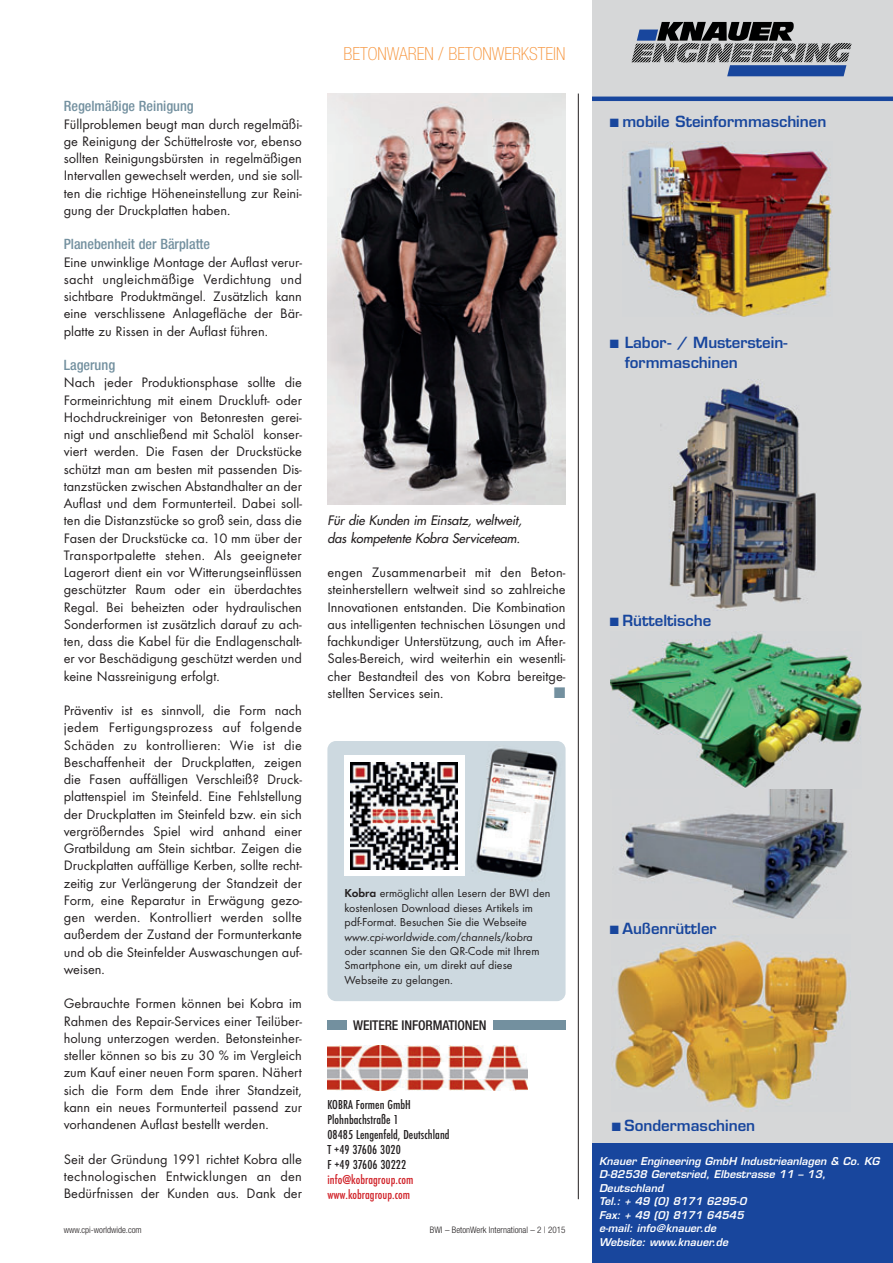
<style>
.page{position:relative;width:893px;height:1263px;background:#fff}
.page>*{position:absolute;margin:0;border:0;box-sizing:border-box;transform-origin:0 0}
.t1{font:100 condensed 18px "Helvetica Neue";color:#f69238}
.t2{font:600 15px/19.5px "Eurostile";color:#18469d}
.t3{font:14.25px/17.2px "Futura T";color:#231f20;text-align:justify}
.t4{font:500 condensed 14.25px "Helvetica Neue";color:#73909f}
.t5{font:500 condensed 13.5px/15px "Futura T";letter-spacing:.005em;color:#231f20}
.t6{font:500 condensed 13.5px/15px "Futura T";letter-spacing:.005em;color:#d1232a}
.t7{font:500 condensed 13.5px "Helvetica Neue";letter-spacing:-.01em;color:#231f20}
.t8{font:italic 12.75px/17.2px "Futura";color:#231f20}
.t9{font:12px/14.4px "Futura T";color:#231f20}
.t10{font:italic 12px "Futura T";color:#231f20}
.t11{font:italic 600 10.5px/13.5px "Eurostile";color:#fff}
.t12{font:300 condensed 9px "Helvetica Neue";color:#231f20}
.s1{font-weight:600}
</style>
<div class="page">
<img style="left:328px;top:1045px;width:199px;height:46px">
<div style="left:327px;top:1020px;width:20px;height:10px;background:#73909f"></div>
<div style="left:493px;top:1020px;width:73px;height:10px;background:#73909f"></div>
<img style="left:327px;top:94px;width:239px;height:410px">
<hr style="left:578px;top:94px;width:1px;height:1105px;background:#231f20">
<div style="left:592px;top:0;width:301px;height:1263px;background:#d6d7d8"></div>
<div style="left:592px;top:1143px;width:301px;height:120px;background:#18469d"></div>
<svg style="left:631px;top:22px;width:220px;height:54px"></svg>
<img style="left:669px;top:379px;width:148px;height:232px">
<img style="left:622px;top:142px;width:210px;height:174px">
<img style="left:615px;top:940px;width:232px;height:168px">
<img style="left:618px;top:789px;width:230px;height:130px">
<img style="left:610px;top:631px;width:251px;height:157px">
<hr style="left:592px;top:97px;width:301px;height:4px;background:#18469d">
<div style="left:327px;top:741px;width:239px;height:260px;background:#cdd9e0;border-radius:9px"></div>
<div style="left:344px;top:755px;width:120px;height:121px;background:#fff"></div>
<img style="left:351px;top:762px;width:107px;height:107px">
<img style="left:475px;top:743px;width:89px;height:135px">
<p class="t4" style="left:64px;top:98px;width:132px">Regelmäßige Reinigung</p>
<p class="t3" style="left:64px;top:115px;width:240px">Füllproblemen beugt man durch regelmäßi&shy;ge Reinigung der Schüttelroste vor, ebenso sollten Reinigungsbürsten in regelmäßigen Intervallen gewechselt werden, und sie soll&shy;ten die richtige Höheneinstellung zur Reini - gung der Druckplatten haben.</p>
<p class="t4" style="left:64px;top:236px;width:148px">Planebenheit der Bärplatte</p>
<p class="t3" style="left:64px;top:253px;width:240px">Eine unwinklige Montage der Auflast verur&shy;sacht ungleichmäßige Verdichtung und sichtbare Produktmängel. Zusätzlich kann eine verschlissene Anlagefläche der Bär - platte zu Rissen in der Auflast führen.</p>
<p class="t4" style="left:64px;top:356px;width:53px">Lagerung</p>
<p class="t3" style="left:64px;top:374px;width:240px">Nach jeder Produktionsphase sollte die Formeinrichtung mit einem Druckluft- oder Hochdruckreiniger von Betonresten gerei&shy;nigt und anschließend mit Schalöl konser&shy;viert werden. Die Fasen der Druckstücke schützt man am besten mit passenden Dis - tanzstücken zwischen Abstandhalter an der Auflast und dem Formunterteil. Dabei soll&shy;ten die Distanzstücke so groß sein, dass die Fasen der Druckstücke ca. 10 mm über der Transportpalette stehen. Als geeigneter Lagerort dient ein vor Witterungseinflüssen geschützter Raum oder ein überdachtes Regal. Bei beheizten oder hydraulischen Son derformen ist zusätzlich darauf zu ach&shy;ten, dass die Kabel für die Endlagen schalt - er vor Beschädigung geschützt werden und keine Nassreinigung erfolgt.</p>
<p class="t3" style="left:64px;top:702px;width:240px">Präventiv ist es sinnvoll, die Form nach jedem Fertigungsprozess auf folgende Schä den zu kontrollieren: Wie ist die Beschaffenheit der Druckplatten, zeigen die Fasen auffälligen Verschleiß? Druck - plattenspiel im Steinfeld. Eine Fehlstellung der Druckplatten im Steinfeld bzw. ein sich vergrößerndes Spiel wird anhand einer Grat bildung am Stein sichtbar. Zeigen die Druckplatten auffällige Kerben, sollte recht&shy;zeitig zur Verlängerung der Standzeit der Form, eine Reparatur in Erwägung gezo&shy;gen werden. Kontrolliert werden sollte außerdem der Zustand der Formunterkante und ob die Steinfelder Auswaschungen auf&shy;weisen.</p>
<p class="t3" style="left:64px;top:995px;width:240px">Gebrauchte Formen können bei Kobra im Rahmen des Repair-Services einer Teilüber - holung unterzogen werden. Betonsteinher - steller können so bis zu 30 % im Vergleich zum Kauf einer neuen Form sparen. Nähert sich die Form dem Ende ihrer Standzeit, kann ein neues Formunterteil passend zur vorhandenen Auflast bestellt werden.</p>
<p class="t3" style="left:64px;top:1150px;width:240px">Seit der Gründung 1991 richtet Kobra alle technologischen Entwicklungen an den Bedürfnissen der Kunden aus. Dank der</p>
<p class="t1" style="left:344px;top:43px;width:223px">BETONWAREN / BETONWERKSTEIN</p>
<p class="t8" style="left:327px;top:512px;width:199px">Für die Kunden im Einsatz, weltweit, das kompetente Kobra Serviceteam.</p>
<p class="t3" style="left:327px;top:564px;width:240px">engen Zusammenarbeit mit den Beton - steinherstellern weltweit sind so zahlreiche Innovationen entstanden. Die Kombination aus intelligenten technischen Lösungen und fachkundiger Unterstützung, auch im After-Sales-Bereich, wird weiterhin ein wesentli&shy;cher Bestandteil des von Kobra bereitge&shy;stellten Services sein.</p>
<p class="t9" style="left:344px;top:886px;width:208px"><span class="s1">Kobra</span> ermöglicht allen Lesern der BWI den kostenlosen Download dieses Artikels im pdf-Format. Besuchen Sie die Webseite</p>
<p class="t10" style="left:344px;top:930px;width:190px">www.cpi-worldwide.com/channels/kobra</p>
<p class="t9" style="left:344px;top:944px;width:197px">oder scannen Sie den QR-Code mit Ihrem<br>Smartphone ein, um direkt auf diese<br>Webseite zu gelangen.</p>
<p class="t7" style="left:353px;top:1017px;width:135px">WEITERE INFORMATIONEN</p>
<p class="t5" style="left:327px;top:1096px;width:124px">KOBRA Formen GmbH<br>Plohnbachstraße 1<br>08485 Lengenfeld, Deutschland<br>T +49 37606 3020<br>F +49 37606 30222</p>
<p class="t6" style="left:327px;top:1171px;width:88px">info@kobragroup.com www.kobragroup.com</p>
<p class="t12" style="left:64px;top:1224px;width:79px">www.cpi-worldwide.com</p>
<p class="t12" style="left:430px;top:1224px;width:137px">BWI – BetonWerk International – 2 | 2015</p>
<p class="t2" style="left:610px;top:111px;width:218px">■ mobile Steinformmaschinen</p>
<p class="t2" style="left:625px;top:333px;width:164px;text-indent:-15px">■ Labor- / Musterstein - formmaschinen</p>
<p class="t2" style="left:610px;top:611px;width:103px">■ Rütteltische</p>
<p class="t2" style="left:610px;top:919px;width:108px">■ Außenrüttler</p>
<p class="t2" style="left:612px;top:1116px;width:145px">■ Sondermaschinen</p>
<p class="t11" style="left:599px;top:1154px;width:285px">Knauer Engineering GmbH Industrieanlagen &amp; Co. KG<br>D-82538 Geretsried, Elbestrasse 11 – 13,<br>Deutschland<br>Tel.: + 49 (0) 8171 6295-0<br>Fax: + 49 (0) 8171 64545<br>e-mail: info@knauer.de<br>Website: www.knauer.de</p>
</div>
